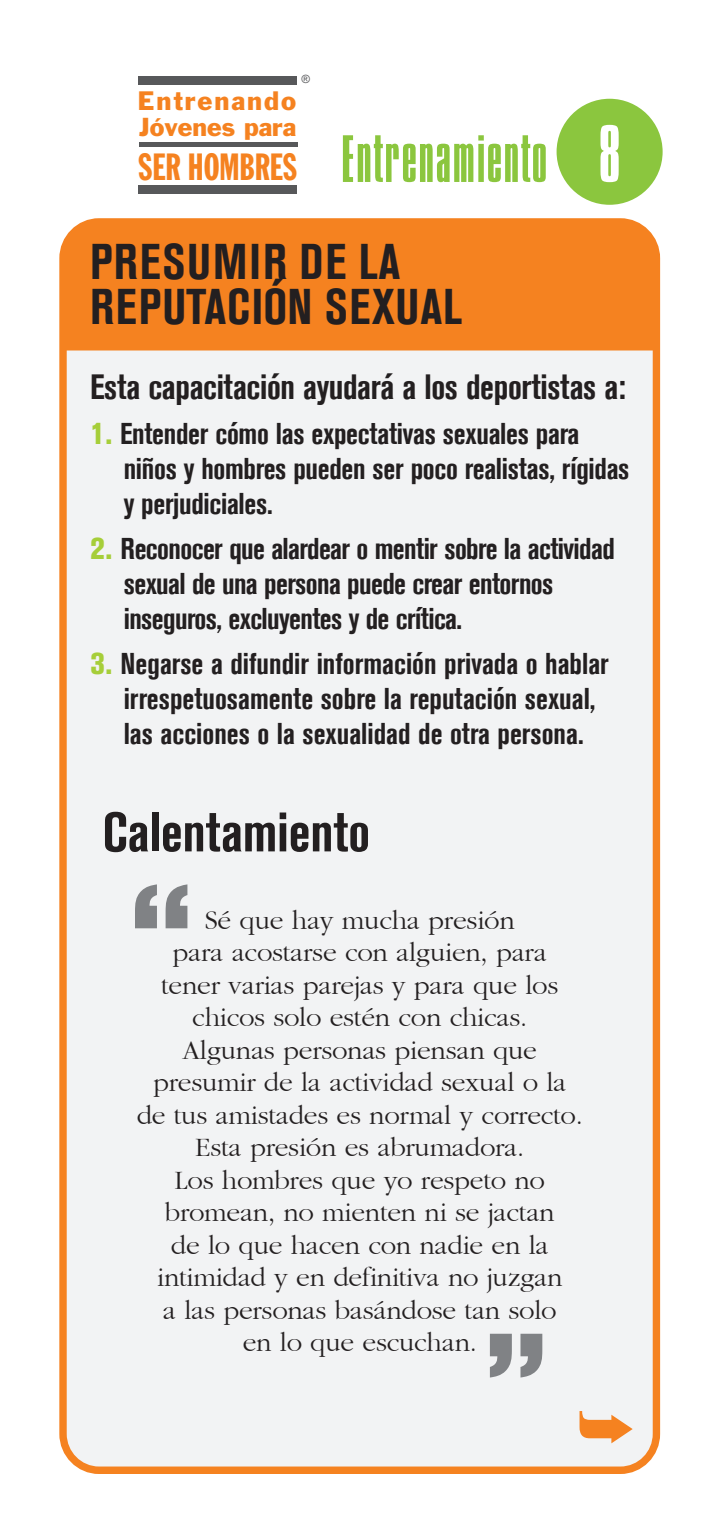
<style>
.page{position:relative;width:720px;height:1530px;background:#fff}
.page>*{position:absolute;margin:0;border:0;box-sizing:border-box;transform-origin:0 0}
.t1{font:300 57.5px "Compacta BT";letter-spacing:.02em;color:#8bc63e}
.t2{font:700 condensed 55px "Akzidenz Grotesk BE";color:#231f20}
.t3{font:700 condensed 50px/45px "Akzidenz Grotesk BE";letter-spacing:.02em;color:#231f20}
.t4{font:37.25px "Franklin Gothic Extra Cond";color:#f58220}
.t5{font:700 condensed 35px "Akzidenz Grotesk BE";letter-spacing:-.01em;color:#231f20}
.t6{font:700 condensed 30px/35px "Akzidenz Grotesk BE";letter-spacing:-.01em;color:#231f20}
.t7{font:300 27.5px/32.5px "ITC Garamond";letter-spacing:-.01em;color:#231f20;text-align:center}
.t8{font:24.75px "Franklin Gothic";letter-spacing:.08em;color:#f58220}
.t9{font:24px "Franklin Gothic";color:#f58220}
.t10{font:italic 11.25px "Arial";color:#57585a}
.s1{font-size:70px;color:#fff}
.s2{font-weight:800;color:#a6ce39}
</style>
<div class="page">
<div style="left:63px;top:222px;width:593px;height:1248px;background:#f2f3f4;border-radius:36px"></div>
<div style="left:59px;top:218px;width:601px;height:1256px;border:7px solid #f58220;border-radius:36px"></div>
<div style="left:63px;top:222px;width:593px;height:129px;background:#f58220"></div>
<svg style="left:135px;top:884px;width:52px;height:44px"></svg>
<svg style="left:490px;top:1334px;width:52px;height:44px"></svg>
<div style="left:558px;top:100px;width:103px;height:104px;background:#8bc63e;border-radius:50%"></div>
<div style="left:557px;top:99px;width:106px;height:106px;border:2px solid #8bc63e;border-radius:50%"></div>
<div style="left:139px;top:142px;width:159px;height:5px;background:#57585a"></div>
<div style="left:139px;top:185px;width:158px;height:9px;background:#57585a"></div>
<div style="left:139px;top:76px;width:158px;height:9px;background:#57585a"></div>
<p class="t10" style="left:301px;top:72px;width:10px">®</p>
<p class="t8" style="left:138px;top:85px;width:160px">Entrenando</p>
<p class="t9" style="left:139px;top:111px;width:159px">Jóvenes para</p>
<h3 class="t4" style="left:139px;top:147px;width:160px">SER HOMBRES</h3>
<h1 class="t1" style="left:341px;top:127px;width:281px">Entrenamiento <span class="s1">8</span></h1>
<h3 class="t3" style="left:90px;top:240px;width:374px">PRESUMIR DE LA<br>REPUTACIÓN SEXUAL</h3>
<p class="t5" style="left:90px;top:367px;width:537px">Esta capacitación ayudará a los deportistas a:</p>
<p class="t6" style="left:124px;top:416px;width:507px;text-indent:-34px"><span class="s2">1.</span> Entender cómo las expectativas sexuales para niños y hombres pueden ser poco realistas, rígidas y perjudiciales.</p>
<p class="t6" style="left:124px;top:531px;width:493px;text-indent:-34px"><span class="s2">2.</span> Reconocer que alardear o mentir sobre la actividad sexual de una persona puede crear entornos inseguros, excluyentes y de crítica.</p>
<p class="t6" style="left:124px;top:646px;width:487px;text-indent:-34px"><span class="s2">3.</span> Negarse a difundir información privada o hablar irrespetuosamente sobre la reputación sexual, las acciones o la sexualidad de otra persona.</p>
<h2 class="t2" style="left:102px;top:801px;width:269px">Calentamiento</h2>
<p class="t7" style="left:137px;top:904px;width:448px">Sé que hay mucha presión<br>para acostarse con alguien, para<br>tener varias parejas y para que los chicos solo estén con chicas.<br>Algunas personas piensan que presumir de la actividad sexual o la de tus amistades es normal y correcto.<br>Esta presión es abrumadora.<br>Los hombres que yo respeto no bromean, no mienten ni se jactan<br>de lo que hacen con nadie en la intimidad y en definitiva no juzgan<br>a las personas basándose tan solo<br>en lo que escuchan.</p>
</div>
